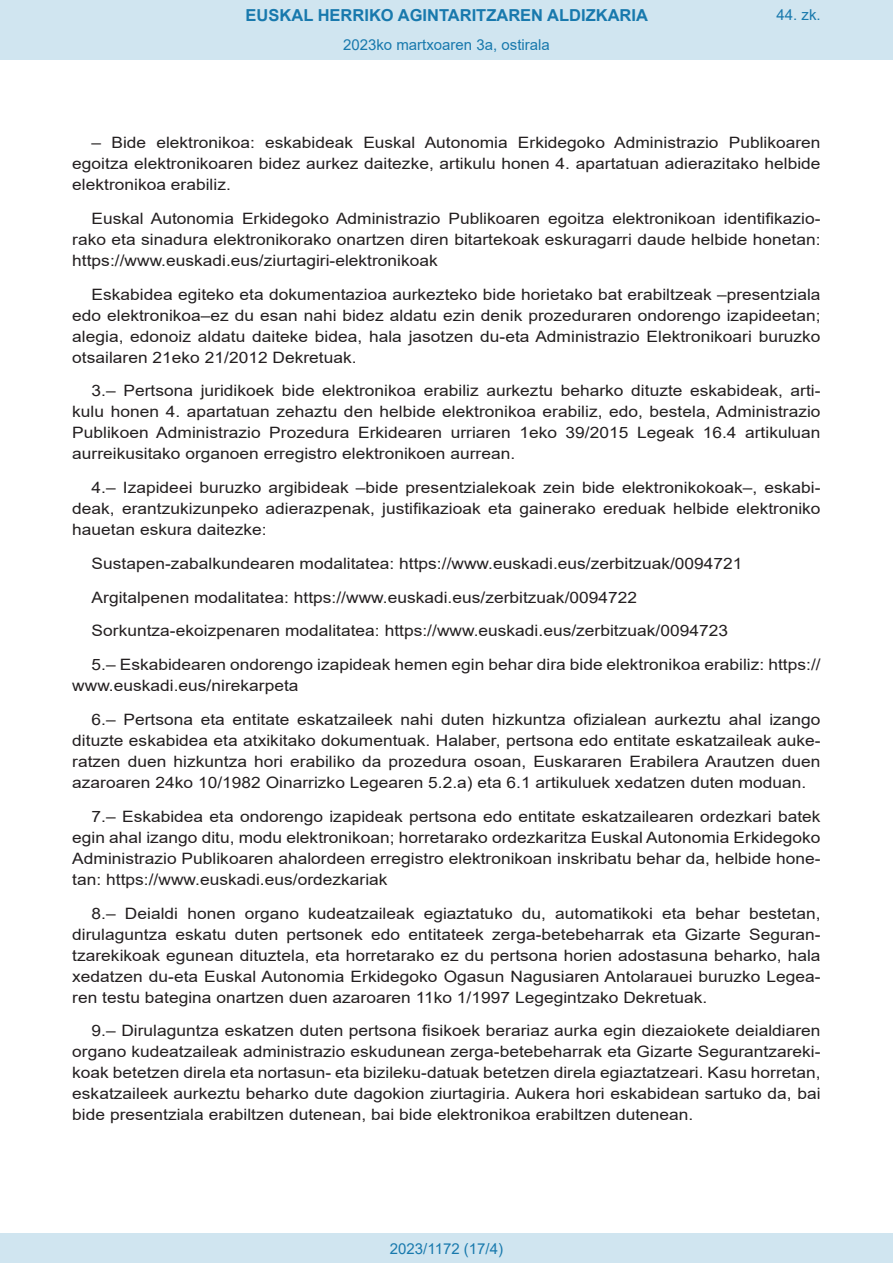
<style>
.page{position:relative;width:893px;height:1263px;background:#fff}
.page>*{position:absolute;margin:0;border:0;box-sizing:border-box;transform-origin:0 0}
.t1{font:700 16.5px "Arial";color:#1879ad}
.BOPVDetalle{font:15.6px/21px "Arial";color:#231f20;text-align:justify;scale:1.11 1}
.Paginacion_Centro{font:15px "Arial";color:#1879ad}
</style>
<div class="page">
<div style="left:0;top:0;width:893px;height:60px;background:#d0e5f0"></div>
<div style="left:0;top:1233px;width:893px;height:30px;background:#d0e5f0"></div>
<p class="t1" style="left:246px;top:3px;width:404px">EUSKAL HERRIKO AGINTARITZAREN ALDIZKARIA</p>
<p class="Paginacion_Centro" style="left:343px;top:35px;width:208px">2023ko martxoaren 3a, ostirala</p>
<p class="Paginacion_Centro" style="left:776px;top:5px;width:46px">44. zk.</p>
<p class="BOPVDetalle" style="left:72px;top:132px;width:676px;text-indent:19px">– Bide elektronikoa: eskabideak Euskal Autonomia Erkidegoko Administrazio Publikoaren egoitza elektronikoaren bidez aurkez daitezke, artikulu honen 4. apartatuan adierazitako helbide elektronikoa erabiliz.</p>
<p class="BOPVDetalle" style="left:72px;top:208px;width:676px;text-indent:19px">Euskal Autonomia Erkidegoko Administrazio Publikoaren egoitza elektronikoan identifikazio&shy;rako eta sinadura elektronikorako onartzen diren bitartekoak eskuragarri daude helbide honetan: https://www.euskadi.eus/ziurtagiri-elektronikoak</p>
<p class="BOPVDetalle" style="left:72px;top:284px;width:676px;text-indent:19px">Eskabidea egiteko eta dokumentazioa aurkezteko bide horietako bat erabiltzeak –presentziala edo elektronikoa–ez du esan nahi bidez aldatu ezin denik prozeduraren ondorengo izapideetan; alegia, edonoiz aldatu daiteke bidea, hala jasotzen du-eta Administrazio Elektronikoari buruzko otsailaren 21eko 21/2012 Dekretuak.</p>
<p class="BOPVDetalle" style="left:72px;top:380px;width:676px;text-indent:19px">3.– Pertsona juridikoek bide elektronikoa erabiliz aurkeztu beharko dituzte eskabideak, arti&shy;kulu honen 4. apartatuan zehaztu den helbide elektronikoa erabiliz, edo, bestela, Administrazio Publikoen Administrazio Prozedura Erkidearen urriaren 1eko 39/2015 Legeak 16.4 artikuluan aurreikusitako organoen erregistro elektronikoen aurrean.</p>
<p class="BOPVDetalle" style="left:72px;top:477px;width:676px;text-indent:19px">4.– Izapideei buruzko argibideak –bide presentzialekoak zein bide elektronikokoak–, eskabi&shy;deak, erantzukizunpeko adierazpenak, justifikazioak eta gainerako ereduak helbide elektroniko hauetan eskura daitezke:</p>
<p class="BOPVDetalle" style="left:92px;top:553px;width:588px">Sustapen-zabalkundearen modalitatea: https://www.euskadi.eus/zerbitzuak/0094721</p>
<p class="BOPVDetalle" style="left:92px;top:587px;width:493px">Argitalpenen modalitatea: https://www.euskadi.eus/zerbitzuak/0094722</p>
<p class="BOPVDetalle" style="left:92px;top:620px;width:575px">Sorkuntza-ekoizpenaren modalitatea: https://www.euskadi.eus/zerbitzuak/0094723</p>
<p class="BOPVDetalle" style="left:72px;top:654px;width:676px;text-indent:19px">5.– Eskabidearen ondorengo izapideak hemen egin behar dira bide elektronikoa erabiliz: https:// www.euskadi.eus/nirekarpeta</p>
<p class="BOPVDetalle" style="left:72px;top:709px;width:676px;text-indent:19px">6.– Pertsona eta entitate eskatzaileek nahi duten hizkuntza ofizialean aurkeztu ahal izango dituzte eskabidea eta atxikitako dokumentuak. Halaber, pertsona edo entitate eskatzaileak auke&shy;ratzen duen hizkuntza hori erabiliko da prozedura osoan, Euskararen Erabilera Arautzen duen azaroaren 24ko 10/1982 Oinarrizko Legearen 5.2.a) eta 6.1 artikuluek xedatzen duten moduan.</p>
<p class="BOPVDetalle" style="left:72px;top:806px;width:676px;text-indent:19px">7.– Eskabidea eta ondorengo izapideak pertsona edo entitate eskatzailearen ordezkari batek egin ahal izango ditu, modu elektronikoan; horretarako ordezkaritza Euskal Autonomia Erkidegoko Administrazio Publikoaren ahalordeen erregistro elektronikoan inskribatu behar da, helbide hone&shy;tan: https://www.euskadi.eus/ordezkariak</p>
<p class="BOPVDetalle" style="left:72px;top:902px;width:676px;text-indent:19px">8.– Deialdi honen organo kudeatzaileak egiaztatuko du, automatikoki eta behar bestetan, dirulaguntza eskatu duten pertsonek edo entitateek zerga-betebeharrak eta Gizarte Seguran&shy;tzarekikoak egunean dituztela, eta horretarako ez du pertsona horien adostasuna beharko, hala xedatzen du-eta Euskal Autonomia Erkidegoko Ogasun Nagusiaren Antolarauei buruzko Legea&shy;ren testu bategina onartzen duen azaroaren 11ko 1/1997 Legegintzako Dekretuak.</p>
<p class="BOPVDetalle" style="left:72px;top:1020px;width:676px;text-indent:19px">9.– Dirulaguntza eskatzen duten pertsona fisikoek berariaz aurka egin diezaiokete deialdiaren organo kudeatzaileak administrazio eskudunean zerga-betebeharrak eta Gizarte Segurantzareki&shy;koak betetzen direla eta nortasun- eta bizileku-datuak betetzen direla egiaztatzeari. Kasu horretan, eskatzaileek aurkeztu beharko dute dagokion ziurtagiria. Aukera hori eskabidean sartuko da, bai bide presentziala erabiltzen dutenean, bai bide elektronikoa erabiltzen dutenean.</p>
<p class="Paginacion_Centro" style="left:390px;top:1238px;width:115px">2023/1172 (17/4)</p>
</div>
